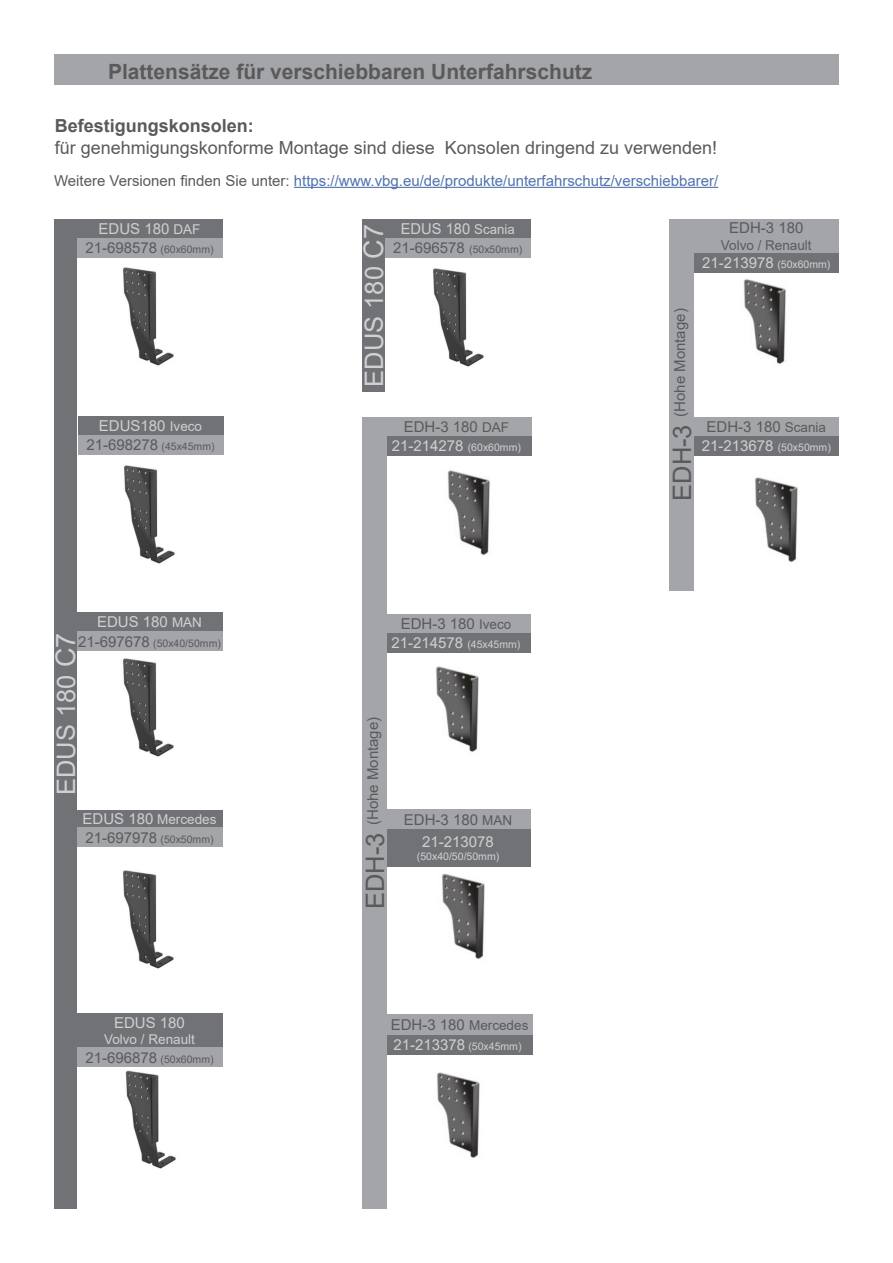
<style>
.page{position:relative;width:893px;height:1263px;background:#fff}
.page>*{position:absolute;margin:0;border:0;box-sizing:border-box;transform-origin:0 0}
.t1{font:25.5px "Arial";color:#cfd0d2}
.t2{font:700 21px "Arial";color:#5a5a5d}
.t3{font:18px "Arial";color:#5a5a5d}
.t4{font:700 18px "Arial";color:#5a5a5d}
.t5{font:15px "Arial";color:#5a5a5d}
.t6{font:15px "Arial";color:#cfd0d2}
.t7{font:15px "Arial";color:#4f73ad}
.t8{font:13.5px "Arial";color:#cfd0d2}
.t9{font:13.5px "Arial";color:#5a5a5d}
.t10{font:10.5px "Arial";color:#5a5a5d}
.t11{font:10.5px "Arial";color:#cfd0d2}
.s1{color:#5a5a5d}
.s2{font-size:13.5px}
.s3{font-size:10.5px}
.s4{font-size:27px}
.s5{font-size:25.5px}
.s6{font-size:15px}
</style>
<div class="page">
<div style="left:54px;top:219px;width:23px;height:990px;background:#717275"></div>
<div style="left:77px;top:219px;width:146px;height:19px;background:#717275"></div>
<div style="left:77px;top:238px;width:146px;height:19px;background:#a4a5a9"></div>
<img style="left:123px;top:267px;width:51px;height:99px">
<div style="left:78px;top:416px;width:146px;height:19px;background:#717275"></div>
<div style="left:78px;top:435px;width:146px;height:19px;background:#a4a5a9"></div>
<img style="left:124px;top:465px;width:51px;height:99px">
<div style="left:77px;top:612px;width:146px;height:19px;background:#717275"></div>
<div style="left:77px;top:631px;width:146px;height:20px;background:#a4a5a9"></div>
<img style="left:123px;top:658px;width:51px;height:99px">
<div style="left:77px;top:810px;width:146px;height:18px;background:#717275"></div>
<div style="left:77px;top:828px;width:146px;height:19px;background:#a4a5a9"></div>
<img style="left:123px;top:870px;width:51px;height:99px">
<div style="left:77px;top:1014px;width:146px;height:34px;background:#717275"></div>
<div style="left:77px;top:1048px;width:146px;height:19px;background:#a4a5a9"></div>
<img style="left:125px;top:1070px;width:51px;height:99px">
<hr style="left:294px;top:187px;width:424px;height:1px;background:#4f73ad">
<div style="left:54px;top:54px;width:785px;height:31px;background:#a4a5a9"></div>
<div style="left:386px;top:417px;width:145px;height:19px;background:#a4a5a9"></div>
<div style="left:386px;top:436px;width:145px;height:19px;background:#717275"></div>
<img style="left:447px;top:470px;width:43px;height:85px">
<div style="left:385px;top:614px;width:146px;height:19px;background:#a4a5a9"></div>
<div style="left:385px;top:633px;width:146px;height:19px;background:#717275"></div>
<img style="left:436px;top:666px;width:43px;height:86px">
<div style="left:385px;top:810px;width:146px;height:19px;background:#a4a5a9"></div>
<div style="left:385px;top:829px;width:146px;height:37px;background:#717275"></div>
<img style="left:442px;top:874px;width:43px;height:85px">
<div style="left:387px;top:1014px;width:145px;height:21px;background:#a4a5a9"></div>
<div style="left:387px;top:1035px;width:145px;height:19px;background:#717275"></div>
<img style="left:437px;top:1072px;width:43px;height:86px">
<div style="left:362px;top:417px;width:25px;height:792px;background:#a4a5a9"></div>
<div style="left:385px;top:219px;width:146px;height:19px;background:#717275"></div>
<div style="left:385px;top:238px;width:146px;height:19px;background:#a4a5a9"></div>
<img style="left:433px;top:268px;width:51px;height:99px">
<div style="left:362px;top:219px;width:23px;height:173px;background:#717275"></div>
<div style="left:694px;top:219px;width:145px;height:34px;background:#a4a5a9"></div>
<div style="left:694px;top:253px;width:145px;height:19px;background:#717275"></div>
<img style="left:743px;top:279px;width:43px;height:85px">
<div style="left:694px;top:417px;width:145px;height:19px;background:#a4a5a9"></div>
<div style="left:694px;top:436px;width:145px;height:19px;background:#717275"></div>
<img style="left:755px;top:477px;width:43px;height:85px">
<div style="left:669px;top:219px;width:25px;height:371px;background:#a4a5a9"></div>
<p class="t2" style="left:108px;top:57px;width:486px">Plattensätze für verschiebbaren Unterfahrschutz</p>
<p class="t4" style="left:55px;top:113px;width:201px">Befestigungskonsolen:</p>
<p class="t3" style="left:55px;top:135px;width:664px">für genehmigungskonforme Montage sind diese Konsolen dringend zu verwenden!</p>
<p class="t7" style="left:54px;top:170px;width:666px"><span class="s1">Weitere Versionen finden Sie unter:</span> https://www.vbg.eu/de/produkte/unterfahrschutz/verschiebbarer/</p>
<p class="t6" style="left:99px;top:218px;width:104px">EDUS 180 <span class="s2">DAF</span></p>
<p class="t5" style="left:85px;top:238px;width:130px">21-698578 <span class="s3">(60x60mm)</span></p>
<p class="t6" style="left:99px;top:415px;width:105px">EDUS180 <span class="s2">Iveco</span></p>
<p class="t5" style="left:86px;top:435px;width:130px">21-698278 <span class="s3">(45x45mm)</span></p>
<p class="t1" style="left:357px;top:387px;width:164px;rotate:-90deg">EDUS 180 <span class="s4">C7</span></p>
<p class="t5" style="left:729px;top:218px;width:76px">EDH-3 180</p>
<p class="t6" style="left:401px;top:218px;width:115px">EDUS 180 <span class="s2">Scania</span></p>
<p class="t5" style="left:393px;top:238px;width:130px">21-696578 <span class="s3">(50x50mm)</span></p>
<p class="t9" style="left:721px;top:236px;width:92px">Volvo / Renault</p>
<p class="t6" style="left:702px;top:252px;width:130px">21-213978 <span class="s3">(50x60mm)</span></p>
<p class="t5" style="left:670px;top:501px;width:194px;rotate:-90deg"><span class="s5">EDH-3</span> (Hohe Montage)</p>
<p class="t5" style="left:404px;top:417px;width:107px">EDH-3 180 <span class="s2">DAF</span></p>
<p class="t6" style="left:392px;top:436px;width:130px">21-214278 <span class="s3">(60x60mm)</span></p>
<p class="t5" style="left:706px;top:417px;width:121px">EDH-3 180 <span class="s2">Scania</span></p>
<p class="t6" style="left:702px;top:436px;width:130px">21-213678 <span class="s3">(50x50mm)</span></p>
<p class="t6" style="left:97px;top:612px;width:107px">EDUS 180 <span class="s2">MAN</span></p>
<p class="t10" style="left:78px;top:636px;width:144px"><span class="s6">21-697678</span> (50x40/50mm)</p>
<p class="t1" style="left:49px;top:795px;width:164px;rotate:-90deg">EDUS 180 <span class="s4">C7</span></p>
<p class="t8" style="left:83px;top:810px;width:135px"><span class="s6">EDUS 180</span> Mercedes</p>
<p class="t5" style="left:85px;top:827px;width:130px">21-697978 <span class="s3">(50x50mm)</span></p>
<p class="t5" style="left:401px;top:613px;width:112px">EDH-3 180 <span class="s2">Iveco</span></p>
<p class="t6" style="left:391px;top:632px;width:130px">21-214578 <span class="s3">(45x45mm)</span></p>
<p class="t5" style="left:363px;top:909px;width:194px;rotate:-90deg"><span class="s5">EDH-3</span> (Hohe Montage)</p>
<p class="t5" style="left:404px;top:809px;width:110px">EDH-3 180 <span class="s2">MAN</span></p>
<p class="t6" style="left:422px;top:831px;width:73px">21-213078</p>
<p class="t11" style="left:417px;top:848px;width:84px">(50x40/50/50mm)</p>
<p class="t6" style="left:114px;top:1013px;width:72px">EDUS 180</p>
<p class="t8" style="left:104px;top:1030px;width:92px">Volvo / Renault</p>
<p class="t5" style="left:85px;top:1047px;width:130px">21-696878 <span class="s3">(50x60mm)</span></p>
<p class="t5" style="left:391px;top:1014px;width:139px">EDH-3 180 <span class="s2">Mercedes</span></p>
<p class="t6" style="left:393px;top:1035px;width:130px">21-213378 <span class="s3">(50x45mm)</span></p>
</div>
